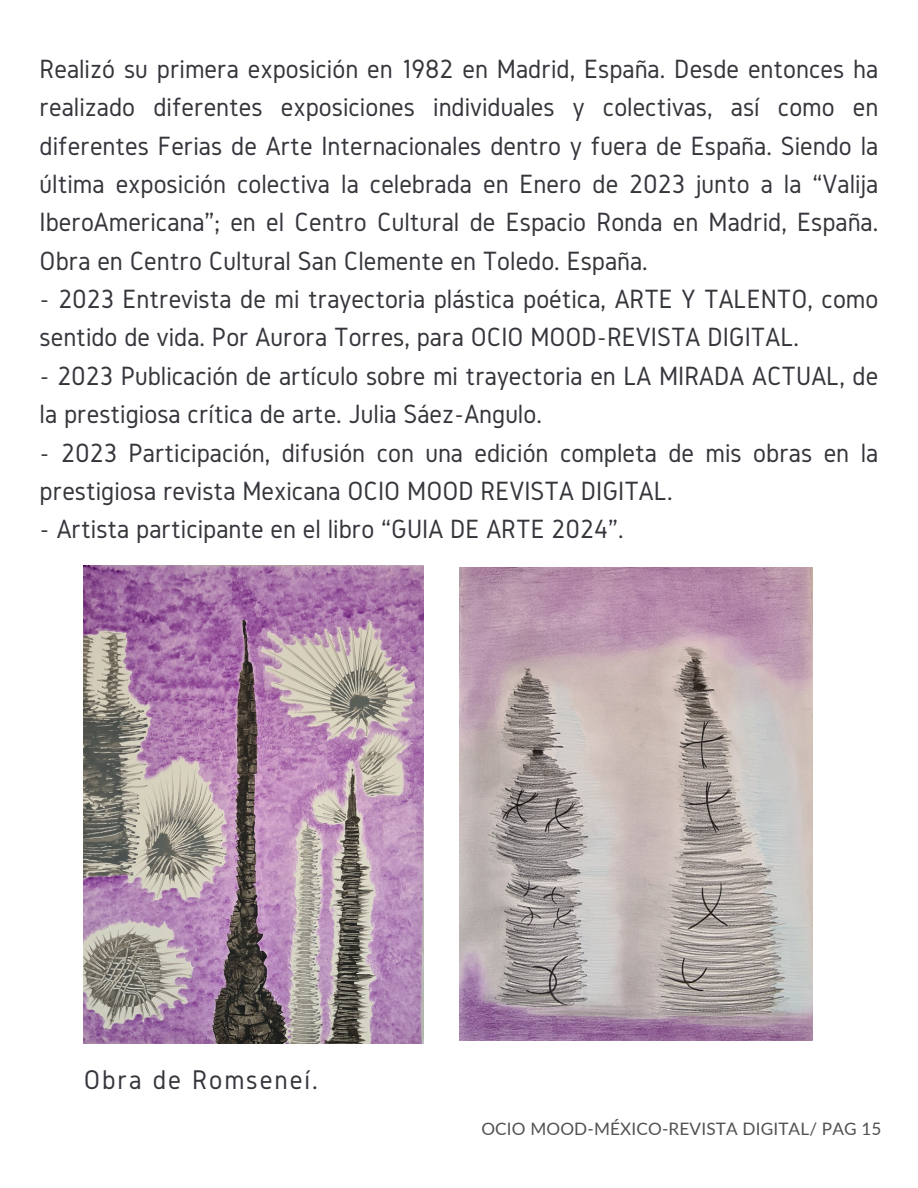
<style>
.page{position:relative;width:918px;height:1188px;background:#fff}
.page>*{position:absolute;margin:0;border:0;box-sizing:border-box;transform-origin:0 0}
.t1{font:28.2px "Gidole";letter-spacing:.07em;color:#35363c}
.t2{font:27.45px/38.4px "Gidole";color:#35363c}
.t3{font:17.1px "Lato";letter-spacing:.01em;color:#525252}
</style>
<div class="page">
<img style="left:84px;top:565px;width:339px;height:479px">
<img style="left:459px;top:567px;width:353px;height:474px">
<p class="t2" style="left:40px;top:49px;width:840px;text-align:justify">Realizó su primera exposición en 1982 en Madrid, España. Desde entonces ha realizado diferentes exposiciones individuales y colectivas, así como en diferentes Ferias de Arte Internacionales dentro y fuera de España. Siendo la última exposición colectiva la celebrada en Enero de 2023 junto a la “Valija IberoAmericana”; en el Centro Cultural de Espacio Ronda en Madrid, España.<br>Obra en Centro Cultural San Clemente en Toledo. España.</p>
<p class="t2" style="left:40px;top:279px;width:840px">- 2023 Entrevista de mi trayectoria plástica poética, ARTE Y TALENTO, como sentido de vida. Por Aurora Torres, para OCIO MOOD-REVISTA DIGITAL.</p>
<p class="t2" style="left:40px;top:356px;width:840px">- 2023 Publicación de artículo sobre mi trayectoria en LA MIRADA ACTUAL, de la prestigiosa crítica de arte. Julia Sáez-Angulo.</p>
<p class="t2" style="left:40px;top:433px;width:840px">- 2023 Participación, difusión con una edición completa de mis obras en la prestigiosa revista Mexicana OCIO MOOD REVISTA DIGITAL.</p>
<p class="t2" style="left:40px;top:510px;width:586px">- Artista participante en el libro “GUIA DE ARTE 2024”.</p>
<p class="t1" style="left:84px;top:1064px;width:236px">Obra de Romseneí.</p>
<h1 class="t3" style="left:481px;top:1118px;width:402px">OCIO MOOD-MÉXICO-REVISTA DIGITAL/ PAG 15</h1>
</div>
